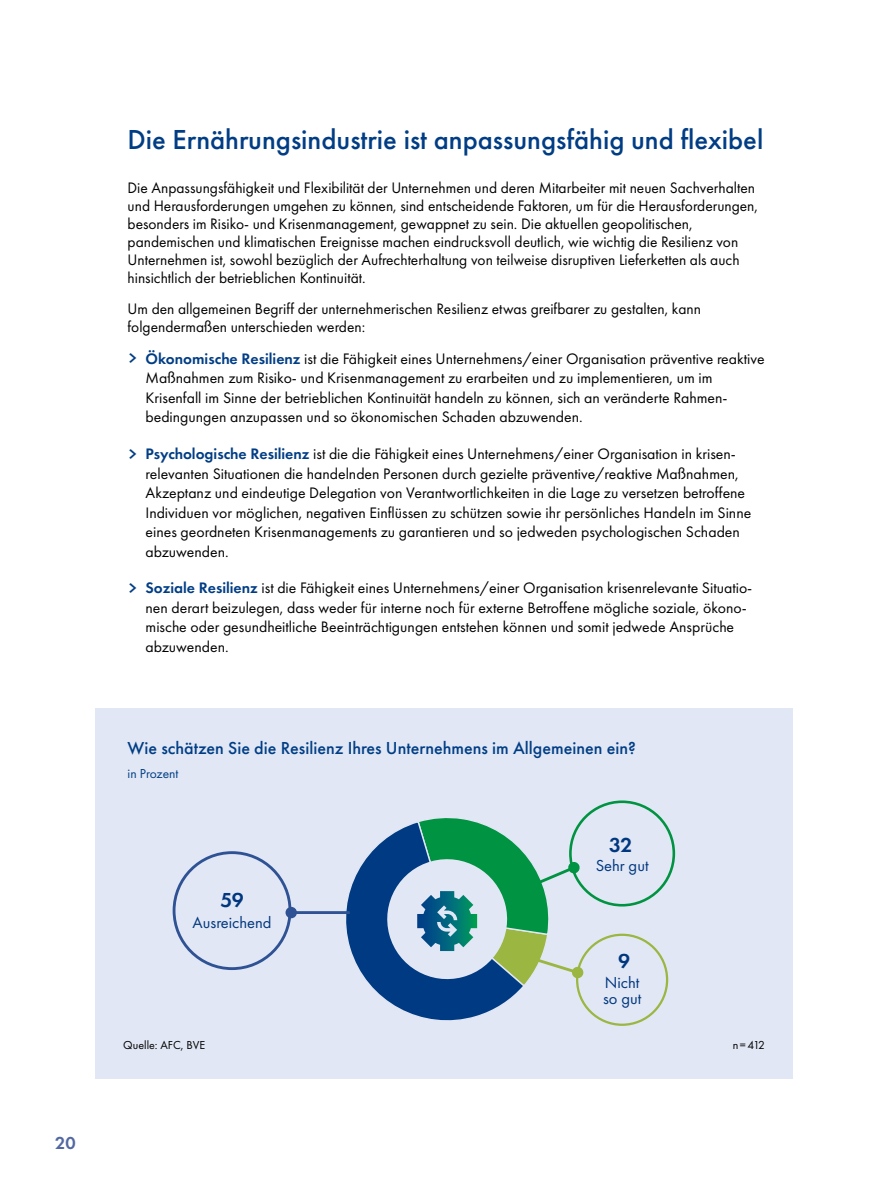
<style>
.page{position:relative;width:893px;height:1191px;background:#fff}
.page>*{position:absolute;margin:0;border:0;box-sizing:border-box;transform-origin:0 0}
.t1{font:500 28.5px "Futura PT";color:#003d85}
.t2{font:600 21px "Futura PT";color:#003d85}
.t3{font:500 18px "Futura PT";color:#003d85}
.t4{font:600 18px "Futura PT";color:#5268a3}
.t5{font:16.5px/16.5px "Futura PT";color:#003d85}
.t6{font:15.75px/19.5px "Futura PT";color:#000}
.t7{font:13.5px "Futura PT";color:#003d85}
.t8{font:12px "Futura PT";color:#000}
.s1{font-family:"Meta Korrespondenz";font-weight:700;color:#003d85}
.s2{font-weight:600;color:#003d85}
</style>
<div class="page">
<div style="left:95px;top:708px;width:697px;height:370px;background:#e1e7f4"></div>
<div style="left:173px;top:851px;width:118px;height:119px;border:3px solid #365b9b;border-radius:50%"></div>
<hr style="left:291px;top:911px;width:59px;height:3px;background:#365b9b">
<div style="left:286px;top:907px;width:11px;height:11px;background:#2f5294;border-radius:50%"></div>
<div style="left:569px;top:800px;width:106px;height:106px;border:3px solid #00a344;border-radius:50%"></div>
<div style="left:576px;top:933px;width:92px;height:92px;border:2px solid #b0c944;border-radius:50%"></div>
<svg style="left:334px;top:817px;width:250px;height:204px"></svg>
<p class="t4" style="left:55px;top:1132px;width:22px">20</p>
<h1 class="t1" style="left:128px;top:123px;width:637px">Die Ernährungsindustrie ist anpassungsfähig und flexibel</h1>
<p class="t6" style="left:128px;top:178px;width:632px;line-height:18px">Die Anpassungsfähigkeit und Flexibilität der Unternehmen und deren Mitarbeiter mit neuen Sachverhalten und Herausforderungen umgehen zu können, sind entscheidende Faktoren, um für die Herausforderungen, besonders im Risiko- und Krisenmanagement, gewappnet zu sein. Die aktuellen geopolitischen, pandemischen und klimatischen Ereignisse machen eindrucksvoll deutlich, wie wichtig die Resilienz von Unternehmen ist, sowohl bezüglich der Aufrechterhaltung von teilweise disruptiven Lieferketten als auch hinsichtlich der betrieblichen Kontinuität.</p>
<p class="t6" style="left:128px;top:299px;width:575px;line-height:18px">Um den allgemeinen Begriff der unternehmerischen Resilienz etwas greifbarer zu gestalten, kann folgendermaßen unterschieden werden:</p>
<p class="t6" style="left:146px;top:349px;width:621px;text-indent:-18px"><span class="s1">&gt;</span> <span class="s2">Ökonomische Resilienz</span> ist die Fähigkeit eines Unternehmens/einer Organisation präventive reaktive Maßnahmen zum Risiko- und Krisenmanagement zu erarbeiten und zu implementieren, um im Krisenfall im Sinne der betrieblichen Kontinuität handeln zu können, sich an veränderte Rahmen&shy;bedingungen anzupassen und so ökonomischen Schaden abzuwenden.</p>
<p class="t6" style="left:146px;top:444px;width:607px;text-indent:-18px"><span class="s1">&gt;</span> <span class="s2">Psychologische Resilienz</span> ist die die Fähigkeit eines Unternehmens/einer Organisation in krisen&shy;relevanten Situationen die handelnden Personen durch gezielte präventive/reaktive Maßnahmen, Akzeptanz und eindeutige Delegation von Verantwortlichkeiten in die Lage zu versetzen betroffene Individuen vor möglichen, negativen Einflüssen zu schützen sowie ihr persönliches Handeln im Sinne eines geordneten Krisenmanagements zu garantieren und so jedweden psychologischen Schaden abzuwenden.</p>
<p class="t6" style="left:146px;top:578px;width:608px;text-indent:-18px"><span class="s1">&gt;</span> <span class="s2">Soziale Resilienz</span> ist die Fähigkeit eines Unternehmens/einer Organisation krisenrelevante Situatio&shy;nen derart beizulegen, dass weder für interne noch für externe Betroffene mögliche soziale, ökono&shy;mische oder gesundheitliche Beeinträchtigungen entstehen können und somit jedwede Ansprüche abzuwenden.</p>
<p class="t3" style="left:128px;top:737px;width:510px">Wie schätzen Sie die Resilienz Ihres Unternehmens im Allgemeinen ein?</p>
<p class="t7" style="left:128px;top:765px;width:52px">in Prozent</p>
<h2 class="t2" style="left:220px;top:886px;width:25px">59</h2>
<p class="t5" style="left:193px;top:913px;width:80px">Ausreichend</p>
<h2 class="t2" style="left:609px;top:832px;width:25px">32</h2>
<p class="t5" style="left:596px;top:857px;width:54px">Sehr gut</p>
<h2 class="t2" style="left:618px;top:947px;width:13px">9</h2>
<p class="t5" style="left:603px;top:974px;width:40px">Nicht so gut</p>
<p class="t8" style="left:123px;top:1038px;width:83px">Quelle: AFC, BVE</p>
<p class="t8" style="left:733px;top:1038px;width:34px">n =412</p>
</div>
